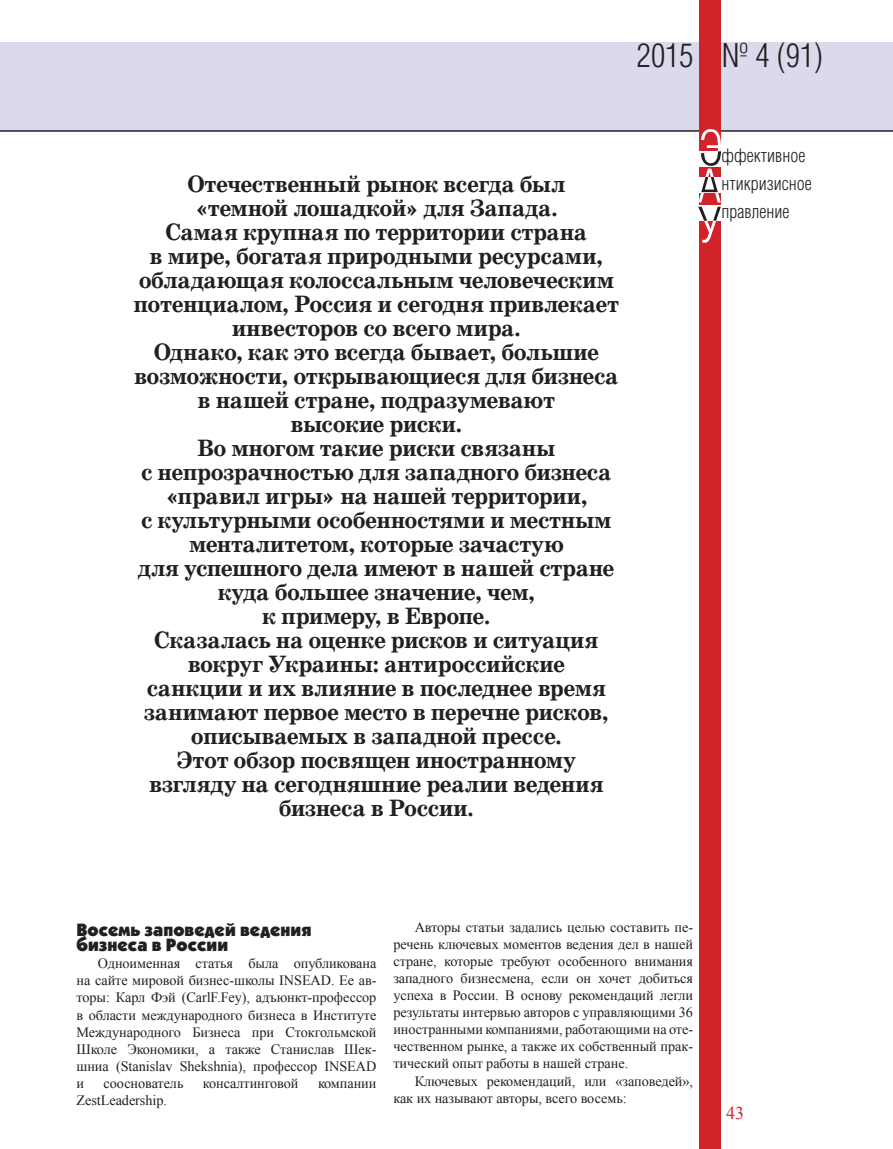
<style>
.page{position:relative;width:893px;height:1149px;background:#fff}
.page>*{position:absolute;margin:0;border:0;box-sizing:border-box;transform-origin:0 0}
.t1{font:31.95px "AG Letterica Cond L";color:#231f20}
.подглавка{font:700 24px/24px "School Book C";letter-spacing:-.02em;color:#231f20;text-align:center}
.подзаголовок{font:900 18px/15px "Kabel C";color:#231f20}
.t2{font:18px/27.9px "AG Letterica Cond L";color:#231f20}
.t3{font:18px "Times New Roman";color:#d1232a}
.Основной{font:14.25px/17.1px "Times New Roman";letter-spacing:-.005em;color:#231f20;text-align:justify}
</style>
<div class="page">
<div style="left:0;top:43px;width:893px;height:88px;background:#dbdaed"></div>
<hr style="left:0;top:130px;width:893px;height:2px;background:#231f20">
<div style="left:699px;top:0;width:22px;height:1148px;background:#d1232a"></div>
<svg style="left:698px;top:129px;width:23px;height:114px"></svg>
<h1 class="t1" style="left:637px;top:36px;width:187px">2015 № 4 (91)</h1>
<p class="подглавка" style="left:134px;top:172px;width:487px">Отечественный рынок всегда был<br>«темной лошадкой» для Запада.<br>Самая крупная по территории страна<br>в мире, богатая природными ресурсами, обладающая колоссальным человеческим потенциалом, Россия и сегодня привлекает инвесторов со всего мира.<br>Однако, как это всегда бывает, большие возможности, открывающиеся для бизнеса в нашей стране, подразумевают<br>высокие риски.<br>Во многом такие риски связаны<br>с непрозрачностью для западного бизнеса «правил игры» на нашей территории,<br>с культурными особенностями и местным менталитетом, которые зачастую<br>для успешного дела имеют в нашей стране куда большее значение, чем,<br>к примеру, в Европе.<br>Сказалась на оценке рисков и ситуация вокруг Украины: антироссийские<br>санкции и их влияние в последнее время занимают первое место в перечне рисков, описываемых в западной прессе.<br>Этот обзор посвящен иностранному взгляду на сегодняшние реалии ведения бизнеса в России.</p>
<p class="t2" style="left:721px;top:142px;width:92px">ффективное нтикризисное правление</p>
<p class="подзаголовок" style="left:77px;top:921px;width:236px">Восемь заповедей ведения бизнеса в России</p>
<p class="Основной" style="left:77px;top:954px;width:301px;text-indent:21px">Одноименная статья была опубликована на сайте мировой бизнес-школы INSEAD. Ее ав&shy;торы: Карл Фэй (CarlF.Fey), адъюнкт-профессор в области международного бизнеса в Институте Международного Бизнеса при Стокгольмской Школе Экономики, а также Станислав Шек&shy;шниа (Stanislav Shekshnia), профессор INSEAD и</p>
<p class="Основной" style="left:104px;top:1074px;width:81px">сооснователь</p>
<p class="Основной" style="left:203px;top:1074px;width:97px">консалтинговой</p>
<p class="Основной" style="left:318px;top:1074px;width:60px">компании</p>
<p class="Основной" style="left:77px;top:1091px;width:92px">ZestLeadership.</p>
<p class="Основной" style="left:393px;top:917px;width:301px;text-indent:21px">Авторы статьи задались целью составить пе&shy;речень ключевых моментов ведения дел в нашей стране, которые требуют особенного внимания западного бизнесмена, если он хочет добиться успеха в России. В основу рекомендаций легли результаты интервью авторов с управляющими 36 иностранными компаниями, работающими на оте&shy;чественном рынке, а также их собственный прак&shy;тический опыт работы в нашей стране.</p>
<p class="Основной" style="left:393px;top:1071px;width:301px;text-indent:21px">Ключевых рекомендаций, или «заповедей», как их называют авторы, всего восемь:</p>
<p class="t3" style="left:726px;top:1100px;width:19px">43</p>
</div>
